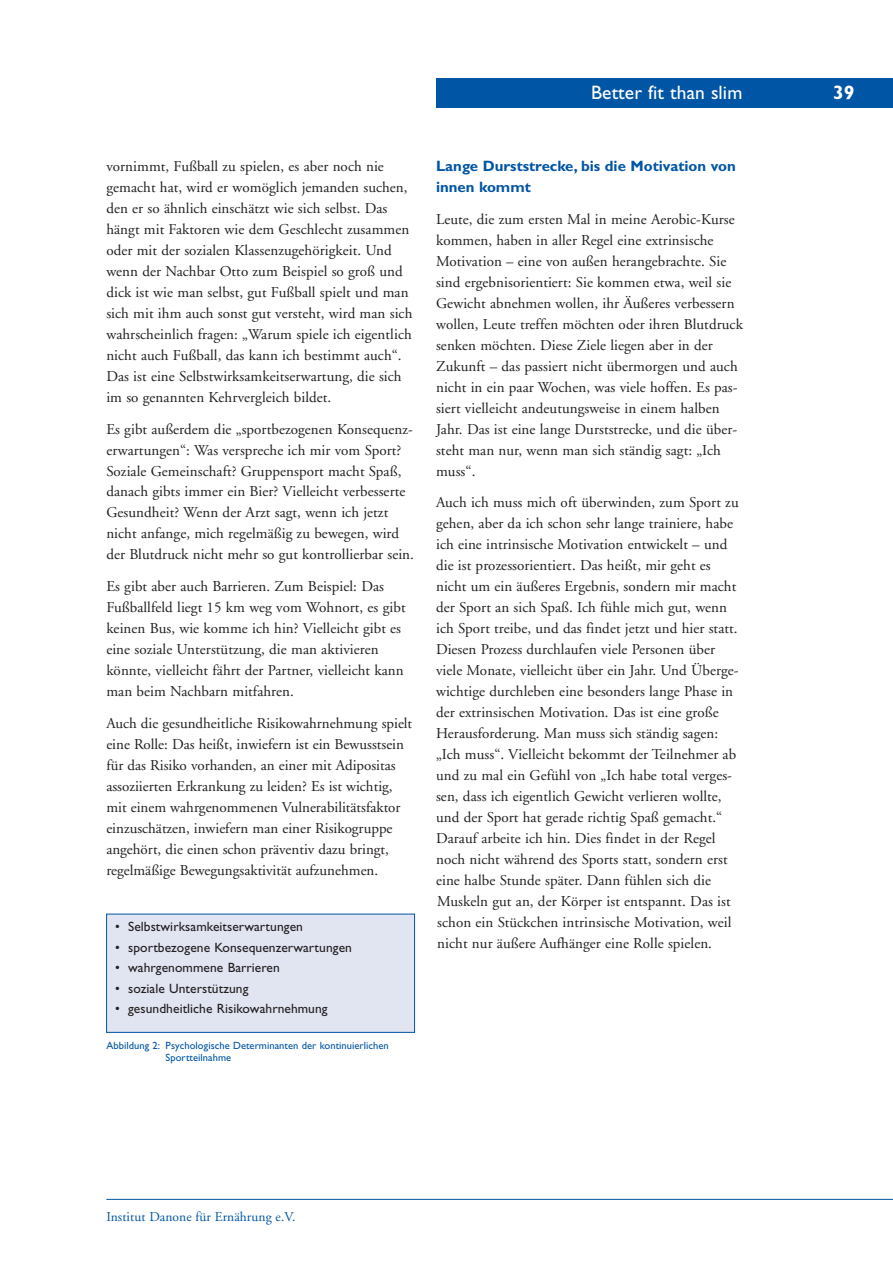
<style>
.page{position:relative;width:893px;height:1263px;background:#fff}
.page>*{position:absolute;margin:0;border:0;box-sizing:border-box;transform-origin:0 0}
.t1{font:19.5px "Gill Sans";letter-spacing:.005em;color:#fff}
.t2{font:700 19.5px "Gill Sans";color:#fff}
.t3{font:15px/21px "Adobe Garamond";letter-spacing:.005em;color:#231f20}
.t4{font:700 15px/21px "Gill Sans";color:#0155a5}
.t5{font:13.5px "Gill Sans";letter-spacing:.005em;color:#231f20}
.t6{font:13.5px "Adobe Garamond";letter-spacing:.005em;color:#0155a5}
.t7{font:10.5px/12.6px "Gill Sans";letter-spacing:.005em;color:#0155a5}
</style>
<div class="page">
<div style="left:436px;top:78px;width:456px;height:30px;background:#0155a5"></div>
<hr style="left:106px;top:1199px;width:786px;height:1px;background:#0155a5">
<div style="left:107px;top:914px;width:307px;height:118px;background:#e1e5f2"></div>
<div style="left:106px;top:914px;width:309px;height:119px;border:1px solid #0155a5"></div>
<h1 class="t1" style="left:591px;top:86px;width:153px">Better fit than slim</h1>
<h1 class="t2" style="left:833px;top:86px;width:23px">39</h1>
<p class="t3" style="left:106px;top:157px;width:307px">vornimmt, Fußball zu spielen, es aber noch nie gemacht hat, wird er womöglich jemanden suchen, den er so ähnlich einschätzt wie sich selbst. Das hängt mit Faktoren wie dem Geschlecht zusammen oder mit der sozialen Klassenzugehörigkeit. Und wenn der Nachbar Otto zum Beispiel so groß und dick ist wie man selbst, gut Fußball spielt und man sich mit ihm auch sonst gut versteht, wird man sich wahrscheinlich fragen: „Warum spiele ich eigentlich nicht auch Fußball, das kann ich bestimmt auch“.<br>Das ist eine Selbstwirksamkeitserwartung, die sich im so genannten Kehrvergleich bildet.</p>
<p class="t3" style="left:106px;top:420px;width:309px">Es gibt außerdem die „sportbezogenen Konsequenz&shy;erwartungen“: Was verspreche ich mir vom Sport?<br>Soziale Gemeinschaft? Gruppensport macht Spaß, danach gibts immer ein Bier? Vielleicht verbesserte Gesundheit? Wenn der Arzt sagt, wenn ich jetzt nicht anfange, mich regelmäßig zu bewegen, wird der Blutdruck nicht mehr so gut kontrollierbar sein.</p>
<p class="t3" style="left:106px;top:577px;width:301px">Es gibt aber auch Barrieren. Zum Beispiel: Das Fußballfeld liegt 15 km weg vom Wohnort, es gibt keinen Bus, wie komme ich hin? Vielleicht gibt es eine soziale Unterstützung, die man aktivieren könnte, vielleicht fährt der Partner, vielleicht kann man beim Nachbarn mitfahren.</p>
<p class="t3" style="left:106px;top:714px;width:307px">Auch die gesundheitliche Risikowahrnehmung spielt eine Rolle: Das heißt, inwiefern ist ein Bewusstsein für das Risiko vorhanden, an einer mit Adipositas assoziierten Erkrankung zu leiden? Es ist wichtig, mit einem wahrgenommenen Vulnerabilitätsfaktor einzuschätzen, inwiefern man einer Risikogruppe angehört, die einen schon präventiv dazu bringt, regelmäßige Bewegungsaktivität aufzunehmen.</p>
<p class="t5" style="left:115px;top:922px;width:189px">• Selbstwirksamkeitserwartungen</p>
<p class="t5" style="left:115px;top:943px;width:238px">• sportbezogene Konsequenzerwartungen</p>
<p class="t5" style="left:115px;top:963px;width:166px">• wahrgenommene Barrieren</p>
<p class="t5" style="left:115px;top:983px;width:135px">• soziale Unterstützung</p>
<p class="t5" style="left:115px;top:1004px;width:214px">• gesundheitliche Risikowahrnehmung</p>
<p class="t7" style="left:166px;top:1040px;width:224px;text-indent:-59px">Abbildung 2: Psychologische Determinanten der kontinuierlichen<br>Sportteilnahme</p>
<p class="t4" style="left:436px;top:157px;width:301px">Lange Durststrecke, bis die Motivation von innen kommt</p>
<p class="t3" style="left:436px;top:210px;width:308px">Leute, die zum ersten Mal in meine Aerobic-Kurse kommen, haben in aller Regel eine extrinsische Motivation – eine von außen herangebrachte. Sie sind ergebnisorientiert: Sie kommen etwa, weil sie Gewicht abnehmen wollen, ihr Äußeres verbessern wollen, Leute treffen möchten oder ihren Blutdruck senken möchten. Diese Ziele liegen aber in der Zukunft – das passiert nicht übermorgen und auch nicht in ein paar Wochen, was viele hoffen. Es pas&shy;siert vielleicht andeutungsweise in einem halben Jahr. Das ist eine lange Durststrecke, und die über&shy;steht man nur, wenn man sich ständig sagt: „Ich muss“.</p>
<p class="t3" style="left:436px;top:493px;width:304px">Auch ich muss mich oft überwinden, zum Sport zu gehen, aber da ich schon sehr lange trainiere, habe ich eine intrinsische Motivation entwickelt – und die ist prozessorientiert. Das heißt, mir geht es nicht um ein äußeres Ergebnis, sondern mir macht der Sport an sich Spaß. Ich fühle mich gut, wenn ich Sport treibe, und das findet jetzt und hier statt.<br>Diesen Prozess durchlaufen viele Personen über viele Monate, vielleicht über ein Jahr. Und Überge&shy;wichtige durchleben eine besonders lange Phase in der extrinsischen Motivation. Das ist eine große Herausforderung. Man muss sich ständig sagen: „Ich muss“. Vielleicht bekommt der Teilnehmer ab und zu mal ein Gefühl von „Ich habe total verges&shy;sen, dass ich eigentlich Gewicht verlieren wollte, und der Sport hat gerade richtig Spaß gemacht.“ Darauf arbeite ich hin. Dies findet in der Regel noch nicht während des Sports statt, sondern erst eine halbe Stunde später. Dann fühlen sich die Muskeln gut an, der Körper ist entspannt. Das ist schon ein Stückchen intrinsische Motivation, weil nicht nur äußere Aufhänger eine Rolle spielen.</p>
<p class="t6" style="left:106px;top:1211px;width:190px">Institut Danone für Ernährung e.V.</p>
</div>
